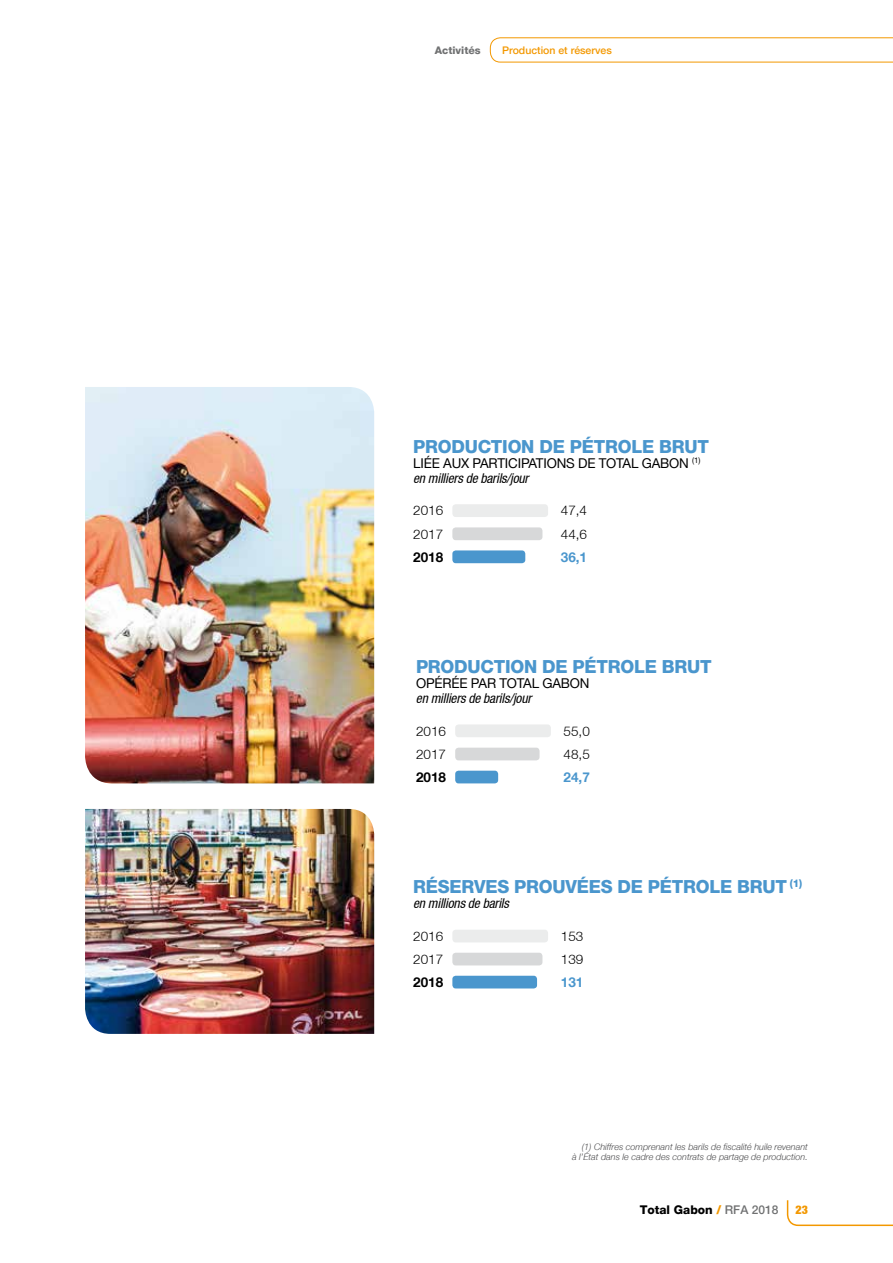
<style>
.page{position:relative;width:893px;height:1263px;background:#fff}
.page>*{position:absolute;margin:0;border:0;box-sizing:border-box;transform-origin:0 0}
.t1{font:800 18px "Helvetica Neue LT";letter-spacing:-.015em;color:#4a96cd}
.t2{font:13.5px/15px "Helvetica Neue LT";letter-spacing:-.01em;color:#000}
.t3{font:300 13.5px "Helvetica Neue LT";color:#000}
.t4{font:italic condensed 13.5px "Helvetica Neue LT";letter-spacing:-.01em;color:#000}
.t5{font:700 13.5px "Helvetica Neue LT";color:#000}
.t6{font:700 13.5px "Helvetica Neue LT";color:#4a96cd}
.t7{font:800 12px "Helvetica Neue LT";color:#000}
.t8{font:900 condensed 12px "Helvetica Neue LT";color:#f39800}
.t9{font:500 10.5px "Helvetica Neue LT";color:#f39800}
.t10{font:800 10.5px "Helvetica Neue LT";color:#707172}
.t11{font:italic 300 9px/10.5px "Helvetica Neue LT";color:#4b4b4d;text-align:right}
.s1{font-style:italic;font-stretch:condensed}
.s2{color:#f39800}
.s3{font-weight:500;color:#707172}
</style>
<div class="page">
<svg style="left:786px;top:1200px;width:107px;height:27px"></svg>
<svg style="left:490px;top:37px;width:403px;height:25px"></svg>
<div style="left:455px;top:748px;width:85px;height:12px;background:#d7d8d9;border-radius:3px"></div>
<div style="left:455px;top:724px;width:96px;height:13px;background:#ebecec;border-radius:3px"></div>
<div style="left:455px;top:771px;width:43px;height:12px;background:#4a96cd;border-radius:3px"></div>
<div style="left:452px;top:953px;width:90px;height:12px;background:#d7d8d9;border-radius:3px"></div>
<div style="left:452px;top:930px;width:96px;height:12px;background:#ebecec;border-radius:3px"></div>
<div style="left:452px;top:976px;width:85px;height:12px;background:#4a96cd;border-radius:3px"></div>
<div style="left:452px;top:527px;width:90px;height:13px;background:#d7d8d9;border-radius:3px"></div>
<div style="left:452px;top:504px;width:96px;height:13px;background:#ebecec;border-radius:3px"></div>
<div style="left:452px;top:550px;width:73px;height:13px;background:#4a96cd;border-radius:3px"></div>
<img style="left:85px;top:387px;width:289px;height:396px">
<img style="left:85px;top:809px;width:289px;height:225px">
<p class="t10" style="left:435px;top:44px;width:47px">Activités</p>
<p class="t9" style="left:502px;top:44px;width:111px">Production et réserves</p>
<h1 class="t1" style="left:413px;top:436px;width:297px">PRODUCTION DE PÉTROLE BRUT</h1>
<h2 class="t2" style="left:413px;top:455px;width:289px">LIÉE AUX PARTICIPATIONS DE TOTAL GABON <sup>(1) </sup><span class="s1">en milliers de barils/jour</span></h2>
<h2 class="t3" style="left:413px;top:502px;width:32px">2016</h2>
<h2 class="t3" style="left:413px;top:526px;width:32px">2017</h2>
<h2 class="t3" style="left:561px;top:502px;width:28px">47,4</h2>
<h2 class="t3" style="left:561px;top:526px;width:28px">44,6</h2>
<h2 class="t5" style="left:413px;top:548px;width:32px">2018</h2>
<h2 class="t6" style="left:561px;top:548px;width:28px">36,1</h2>
<h1 class="t1" style="left:416px;top:656px;width:297px">PRODUCTION DE PÉTROLE BRUT</h1>
<h2 class="t2" style="left:416px;top:676px;width:175px">OPÉRÉE PAR TOTAL GABON</h2>
<h2 class="t4" style="left:416px;top:691px;width:117px">en milliers de barils/jour</h2>
<h2 class="t3" style="left:416px;top:723px;width:32px">2016</h2>
<h2 class="t3" style="left:416px;top:746px;width:32px">2017</h2>
<h2 class="t3" style="left:564px;top:723px;width:28px">55,0</h2>
<h2 class="t3" style="left:564px;top:746px;width:28px">48,5</h2>
<h2 class="t5" style="left:416px;top:769px;width:32px">2018</h2>
<h2 class="t6" style="left:564px;top:769px;width:28px">24,7</h2>
<h1 class="t1" style="left:413px;top:876px;width:391px">RÉSERVES PROUVÉES DE PÉTROLE BRUT <sup>(1)</sup></h1>
<h2 class="t4" style="left:413px;top:896px;width:97px">en millions de barils</h2>
<h2 class="t3" style="left:413px;top:928px;width:32px">2016</h2>
<h2 class="t3" style="left:413px;top:951px;width:32px">2017</h2>
<h2 class="t3" style="left:561px;top:928px;width:24px">153</h2>
<h2 class="t3" style="left:561px;top:951px;width:24px">139</h2>
<h2 class="t5" style="left:413px;top:974px;width:32px">2018</h2>
<h2 class="t6" style="left:561px;top:974px;width:24px">131</h2>
<p class="t11" style="left:572px;top:1141px;width:237px">(1) Chiffres comprenant les barils de fiscalité huile revenant<br>à l’État dans le cadre des contrats de partage de production.</p>
<h3 class="t7" style="left:640px;top:1203px;width:140px">Total Gabon <span class="s2">/</span> <span class="s3">RFA 2018</span></h3>
<h3 class="t8" style="left:795px;top:1202px;width:14px">23</h3>
</div>
